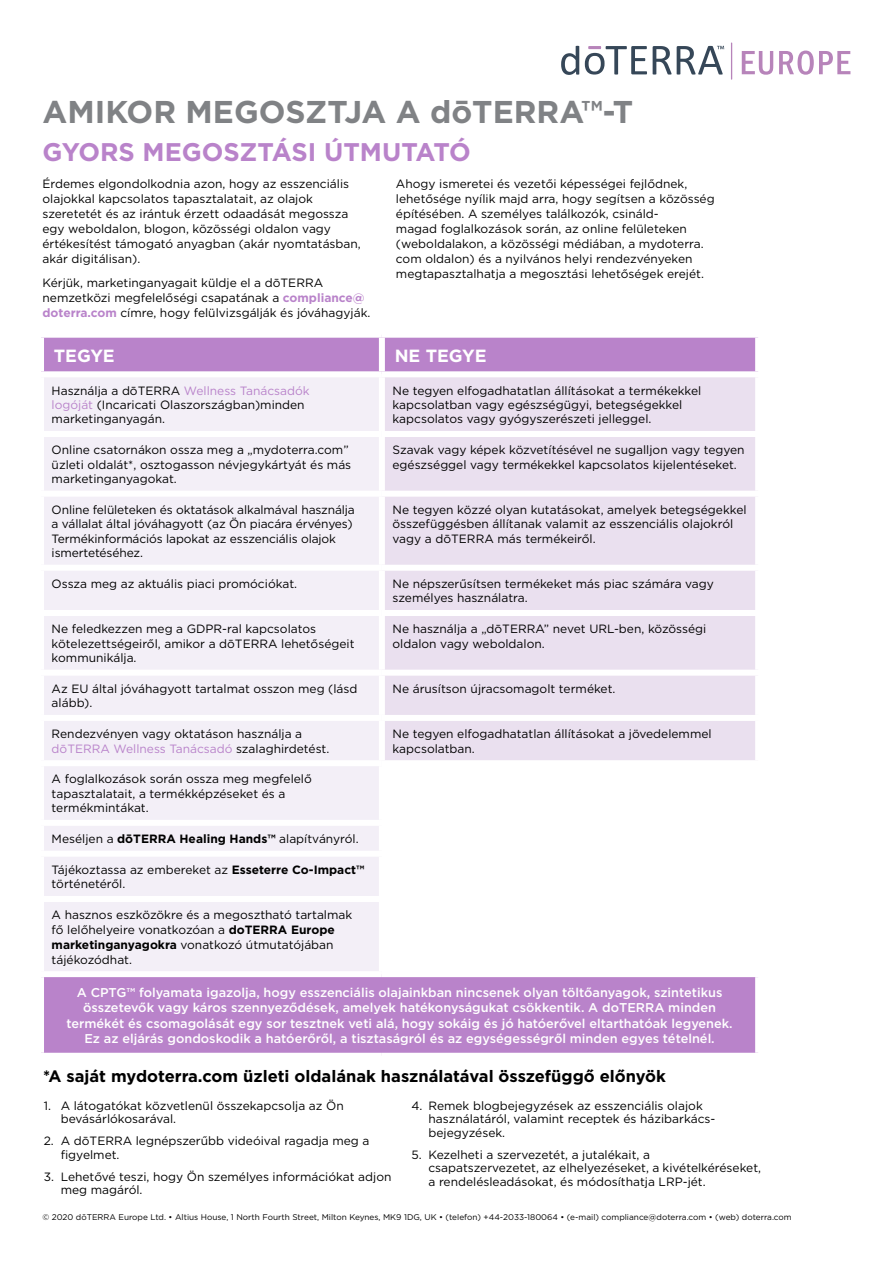
<style>
.page{position:relative;width:893px;height:1263px;background:#fff}
.page>*{position:absolute;margin:0;border:0;box-sizing:border-box;transform-origin:0 0}
.t1{font:700 31.5px "Gotham";color:#808285}
.t2{font:700 25.5px "Gotham";color:#b983ca}
.t3{font:700 17.7px "Gotham";color:#fff}
.t4{font:700 16.5px "Gotham";color:#000}
.t5{font:500 12.75px/15.3px "Gotham";color:#fff;text-align:center}
.t6{font:12px/14.4px "Gotham";color:#000}
.t7{font:8.25px "Gotham";color:#000}
.s1{font-weight:700;color:#b983ca}
.s2{color:#b983ca}
.s3{font-weight:700}
</style>
<div class="page">
<svg style="left:742px;top:51px;width:31px;height:24px"></svg>
<svg style="left:779px;top:51px;width:71px;height:24px"></svg>
<svg style="left:677px;top:46px;width:47px;height:29px"></svg>
<svg style="left:653px;top:46px;width:18px;height:29px"></svg>
<svg style="left:585px;top:46px;width:62px;height:29px"></svg>
<svg style="left:561px;top:46px;width:18px;height:29px"></svg>
<hr style="left:731px;top:43px;width:1px;height:37px;background:#b784ba">
<div style="left:44px;top:338px;width:711px;height:715px;background:#b983ca"></div>
<div style="left:44px;top:377px;width:335px;height:594px;background:#f3eff7"></div>
<div style="left:385px;top:377px;width:370px;height:383px;background:#eae0ef"></div>
<div style="left:382px;top:763px;width:376px;height:211px;background:#fff"></div>
<div style="left:379px;top:338px;width:6px;height:33px;background:#fff"></div>
<div style="left:38px;top:371px;width:344px;height:6px;background:#fff"></div>
<div style="left:382px;top:371px;width:379px;height:6px;background:#fff"></div>
<div style="left:379px;top:377px;width:6px;height:54px;background:#fff"></div>
<div style="left:38px;top:431px;width:344px;height:6px;background:#fff"></div>
<div style="left:382px;top:431px;width:379px;height:6px;background:#fff"></div>
<div style="left:379px;top:437px;width:6px;height:54px;background:#fff"></div>
<div style="left:38px;top:491px;width:344px;height:6px;background:#fff"></div>
<div style="left:382px;top:491px;width:379px;height:6px;background:#fff"></div>
<div style="left:379px;top:497px;width:6px;height:68px;background:#fff"></div>
<div style="left:38px;top:565px;width:344px;height:6px;background:#fff"></div>
<div style="left:382px;top:565px;width:379px;height:6px;background:#fff"></div>
<div style="left:379px;top:571px;width:6px;height:39px;background:#fff"></div>
<div style="left:38px;top:610px;width:344px;height:6px;background:#fff"></div>
<div style="left:382px;top:610px;width:379px;height:6px;background:#fff"></div>
<div style="left:379px;top:616px;width:6px;height:54px;background:#fff"></div>
<div style="left:38px;top:670px;width:344px;height:6px;background:#fff"></div>
<div style="left:382px;top:670px;width:379px;height:6px;background:#fff"></div>
<div style="left:379px;top:676px;width:6px;height:39px;background:#fff"></div>
<div style="left:38px;top:715px;width:344px;height:6px;background:#fff"></div>
<div style="left:382px;top:715px;width:379px;height:6px;background:#fff"></div>
<div style="left:379px;top:721px;width:6px;height:39px;background:#fff"></div>
<div style="left:38px;top:760px;width:344px;height:6px;background:#fff"></div>
<div style="left:382px;top:760px;width:379px;height:6px;background:#fff"></div>
<div style="left:379px;top:766px;width:6px;height:54px;background:#fff"></div>
<div style="left:38px;top:820px;width:347px;height:6px;background:#fff"></div>
<div style="left:379px;top:826px;width:6px;height:25px;background:#fff"></div>
<div style="left:38px;top:851px;width:347px;height:6px;background:#fff"></div>
<div style="left:379px;top:857px;width:6px;height:39px;background:#fff"></div>
<div style="left:38px;top:896px;width:347px;height:6px;background:#fff"></div>
<div style="left:379px;top:902px;width:6px;height:69px;background:#fff"></div>
<div style="left:38px;top:971px;width:344px;height:6px;background:#fff"></div>
<div style="left:382px;top:971px;width:379px;height:6px;background:#fff"></div>
<h1 class="t1" style="left:43px;top:91px;width:592px">AMIKOR MEGOSZTJA A dōTERRA™-T</h1>
<h2 class="t2" style="left:43px;top:135px;width:430px">GYORS MEGOSZTÁSI ÚTMUTATÓ</h2>
<p class="t6" style="left:43px;top:176px;width:320px;line-height:15px">Érdemes elgondolkodnia azon, hogy az esszenciális olajokkal kapcsolatos tapasztalatait, az olajok szeretetét és az irántuk érzett odaadását megossza egy weboldalon, blogon, közösségi oldalon vagy értékesítést támogató anyagban (akár nyomtatásban, akár digitálisan).</p>
<p class="t6" style="left:43px;top:275px;width:329px;line-height:15px">Kérjük, marketinganyagait küldje el a dōTERRA nemzetközi megfelelőségi csapatának a <span class="s1">compliance@ doterra.com</span> címre, hogy felülvizsgálják és jóváhagyják.</p>
<p class="t6" style="left:396px;top:176px;width:320px;line-height:15px">Ahogy ismeretei és vezetői képességei fejlődnek, lehetősége nyílik majd arra, hogy segítsen a közösség építésében. A személyes találkozók, csináld-<br>magad foglalkozások során, az online felületeken (weboldalakon, a közösségi médiában, a mydoterra. com oldalon) és a nyilvános helyi rendezvényeken megtapasztalhatja a megosztási lehetőségek erejét.</p>
<h3 class="t3" style="left:54px;top:344px;width:63px">TEGYE</h3>
<h3 class="t3" style="left:395px;top:344px;width:94px">NE TEGYE</h3>
<p class="t6" style="left:52px;top:383px;width:260px">Használja a dōTERRA <span class="s2">Wellness Tanácsadók logóját</span> (Incaricati Olaszországban)minden marketinganyagán.</p>
<p class="t6" style="left:393px;top:383px;width:310px">Ne tegyen elfogadhatatlan állításokat a termékekkel kapcsolatban vagy egészségügyi, betegségekkel kapcsolatos vagy gyógyszerészeti jelleggel.</p>
<p class="t6" style="left:52px;top:442px;width:301px">Online csatornákon ossza meg a „mydoterra.com” üzleti oldalát*, osztogasson névjegykártyát és más marketinganyagokat.</p>
<p class="t6" style="left:393px;top:442px;width:354px">Szavak vagy képek közvetítésével ne sugalljon vagy tegyen egészséggel vagy termékekkel kapcsolatos kijelentéseket.</p>
<p class="t6" style="left:52px;top:502px;width:305px">Online felületeken és oktatások alkalmával használja a vállalat által jóváhagyott (az Ön piacára érvényes)<br>Termékinformációs lapokat az esszenciális olajok ismertetéséhez.</p>
<p class="t6" style="left:393px;top:502px;width:356px">Ne tegyen közzé olyan kutatásokat, amelyek betegségekkel összefüggésben állítanak valamit az esszenciális olajokról vagy a dōTERRA más termékeiről.</p>
<p class="t6" style="left:52px;top:576px;width:247px">Ossza meg az aktuális piaci promóciókat.</p>
<p class="t6" style="left:393px;top:576px;width:323px">Ne népszerűsítsen termékeket más piac számára vagy személyes használatra.</p>
<p class="t6" style="left:52px;top:621px;width:304px">Ne feledkezzen meg a GDPR-ral kapcsolatos kötelezettségeiről, amikor a dōTERRA lehetőségeit kommunikálja.</p>
<p class="t6" style="left:393px;top:621px;width:315px">Ne használja a „dōTERRA” nevet URL-ben, közösségi oldalon vagy weboldalon.</p>
<p class="t6" style="left:52px;top:681px;width:307px">Az EU által jóváhagyott tartalmat osszon meg (lásd alább).</p>
<p class="t6" style="left:393px;top:681px;width:224px">Ne árusítson újracsomagolt terméket.</p>
<p class="t6" style="left:52px;top:726px;width:279px">Rendezvényen vagy oktatáson használja a <span class="s2">dōTERRA Wellness Tanácsadó</span> szalaghirdetést.</p>
<p class="t6" style="left:393px;top:726px;width:321px">Ne tegyen elfogadhatatlan állításokat a jövedelemmel kapcsolatban.</p>
<p class="t6" style="left:52px;top:772px;width:262px">A foglalkozások során ossza meg megfelelő tapasztalatait, a termékképzéseket és a termékmintákat.</p>
<p class="t6" style="left:52px;top:831px;width:309px">Meséljen a <span class="s3">dōTERRA Healing Hands™</span> alapítványról.</p>
<p class="t6" style="left:52px;top:862px;width:314px">Tájékoztassa az embereket az <span class="s3">Esseterre Co-Impact™ </span>történetéről.</p>
<p class="t6" style="left:52px;top:907px;width:302px">A hasznos eszközökre és a megosztható tartalmak fő lelőhelyeire vonatkozóan a <span class="s3">doTERRA Europe marketinganyagokra</span> vonatkozó útmutatójában tájékozódhat.</p>
<p class="t5" style="left:66px;top:985px;width:668px">A CPTG™ folyamata igazolja, hogy esszenciális olajainkban nincsenek olyan töltőanyagok, szintetikus összetevők vagy káros szennyeződések, amelyek hatékonyságukat csökkentik. A doTERRA minden termékét és csomagolását egy sor tesztnek veti alá, hogy sokáig és jó hatóerővel eltarthatóak legyenek.<br>Ez az eljárás gondoskodik a hatóerőről, a tisztaságról és az egységességről minden egyes tételnél.</p>
<h3 class="t4" style="left:43px;top:1065px;width:624px">*A saját mydoterra.com üzleti oldalának használatával összefüggő előnyök</h3>
<p class="t6" style="left:61px;top:1098px;width:284px;line-height:13.5px;text-indent:-17px">1. A látogatókat közvetlenül összekapcsolja az Ön bevásárlókosarával.</p>
<p class="t6" style="left:61px;top:1134px;width:310px;line-height:13.5px;text-indent:-17px">2. A dōTERRA legnépszerűbb videóival ragadja meg a figyelmet.</p>
<p class="t6" style="left:61px;top:1169px;width:332px;line-height:13.5px;text-indent:-17px">3. Lehetővé teszi, hogy Ön személyes információkat adjon meg magáról.</p>
<p class="t6" style="left:428px;top:1098px;width:288px;line-height:13.5px;text-indent:-17px">4. Remek blogbejegyzések az esszenciális olajok használatáról, valamint receptek és házibarkács&shy;bejegyzések.</p>
<p class="t6" style="left:428px;top:1147px;width:334px;line-height:13.5px;text-indent:-17px">5. Kezelheti a szervezetét, a jutalékait, a csapatszervezetet, az elhelyezéseket, a kivételkéréseket, a rendelésleadásokat, és módosíthatja LRP-jét.</p>
<p class="t7" style="left:43px;top:1212px;width:751px">© 2020 dōTERRA Europe Ltd. • Altius House, 1 North Fourth Street, Milton Keynes, MK9 1DG, UK • (telefon) +44-2033-180064 • (e-mail) compliance@doterra.com • (web) doterra.com</p>
</div>
